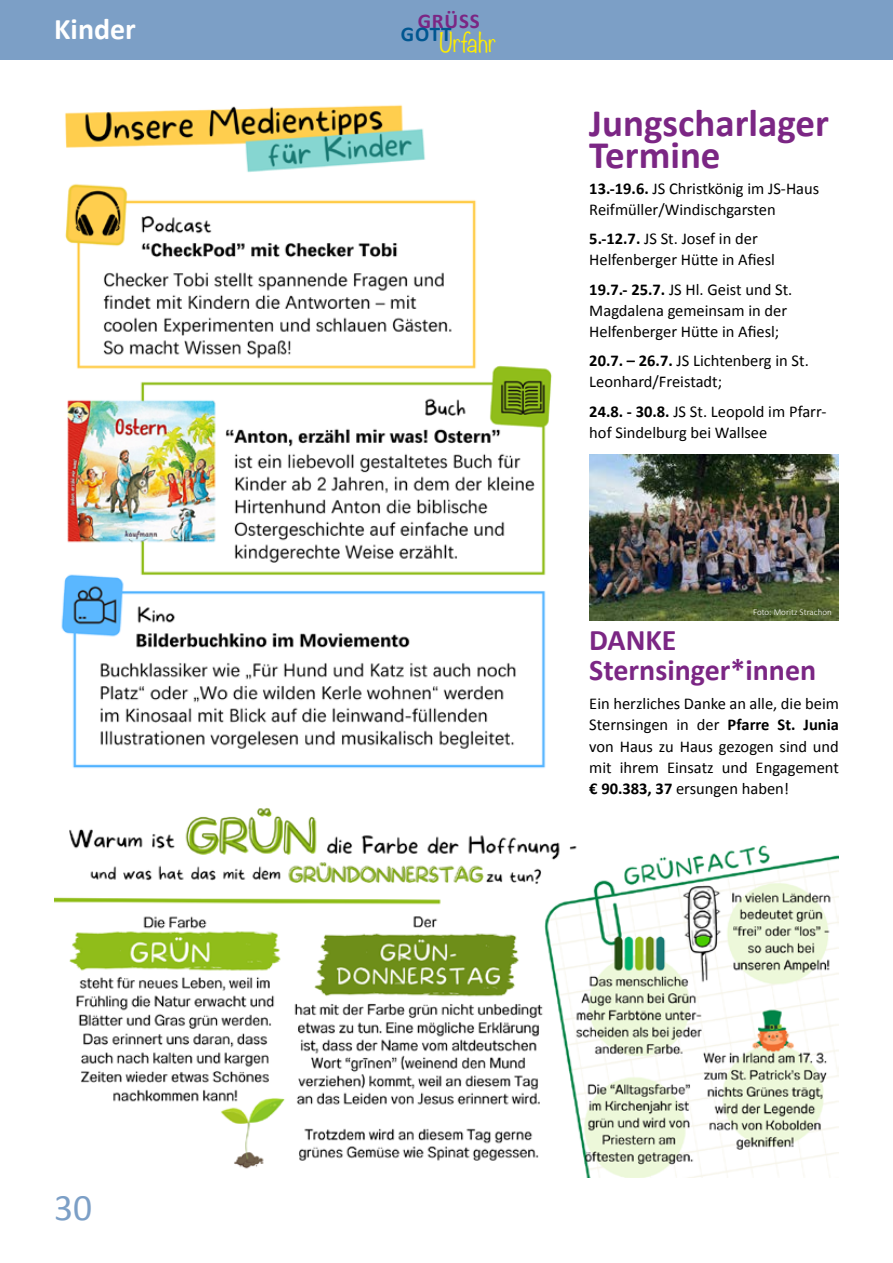
<style>
.page{position:relative;width:893px;height:1263px;background:#fff}
.page>*{position:absolute;margin:0;border:0;box-sizing:border-box;transform-origin:0 0}
.t1{font:700 39px/32.7px "Calibri";color:#7b2684}
.t2{font:37.5px "Calibri";color:#7c9fc6}
.t3{font:700 30px/29.5px "Calibri";color:#7b2684}
.t4{font:700 30px "Calibri";color:#fff}
.t5{font:300 24px "Noteworthy";color:#ffed00}
.t6{font:700 21px "Calibri";letter-spacing:.04em;color:#7b2684}
.t7{font:16.5px/21px "Calibri";color:#000}
.t8{font:300 9px "Calibri";color:#fff}
.s1{font-weight:700}
</style>
<div class="page">
<div style="left:0;top:0;width:893px;height:60px;background:#7c9fc6"></div>
<img style="left:54px;top:808px;width:785px;height:370px">
<img style="left:589px;top:454px;width:250px;height:166px">
<img style="left:61px;top:105px;width:491px;height:663px">
<h3 class="t4" style="left:54px;top:10px;width:83px">Kinder</h3>
<p class="t6" style="left:418px;top:7px;width:64px">GRÜSS</p>
<h3 class="t5" style="left:401px;top:21px;width:97px"><sup>GOTT</sup>Urfahr</h3>
<h1 class="t1" style="left:589px;top:106px;width:241px">Jungscharlager<br>Termine</h1>
<p class="t7" style="left:589px;top:178px;width:231px"><span class="s1">13.-19.6.</span> JS Christkönig im JS-Haus<br>Reifmüller/Windischgarsten</p>
<p class="t7" style="left:589px;top:228px;width:187px"><span class="s1">5.-12.7.</span> JS St. Josef in der<br>Helfenberger Hütte in Afiesl</p>
<p class="t7" style="left:589px;top:279px;width:205px"><span class="s1">19.7.- 25.7.</span> JS Hl. Geist und St.<br>Magdalena gemeinsam in der<br>Helfenberger Hütte in Afiesl;</p>
<p class="t7" style="left:589px;top:350px;width:221px"><span class="s1">20.7. – 26.7.</span> JS Lichtenberg in St.<br>Leonhard/Freistadt;</p>
<p class="t7" style="left:589px;top:401px;width:239px"><span class="s1">24.8. - 30.8.</span> JS St. Leopold im Pfarr&shy;hof Sindelburg bei Wallsee</p>
<p class="t8" style="left:753px;top:606px;width:80px">Foto: Moritz Strachon</p>
<h3 class="t3" style="left:589px;top:626px;width:228px">DANKE<br>Sternsinger*innen</h3>
<p class="t7" style="left:589px;top:693px;width:251px;text-align:justify">Ein herzliches Danke an alle, die beim Sternsingen in der <span class="s1">Pfarre St. Junia </span>von Haus zu Haus gezogen sind und mit ihrem Einsatz und Engagement <span class="s1">€ 90.383, 37</span> ersungen haben!</p>
<h2 class="t2" style="left:54px;top:1184px;width:40px">30</h2>
</div>
